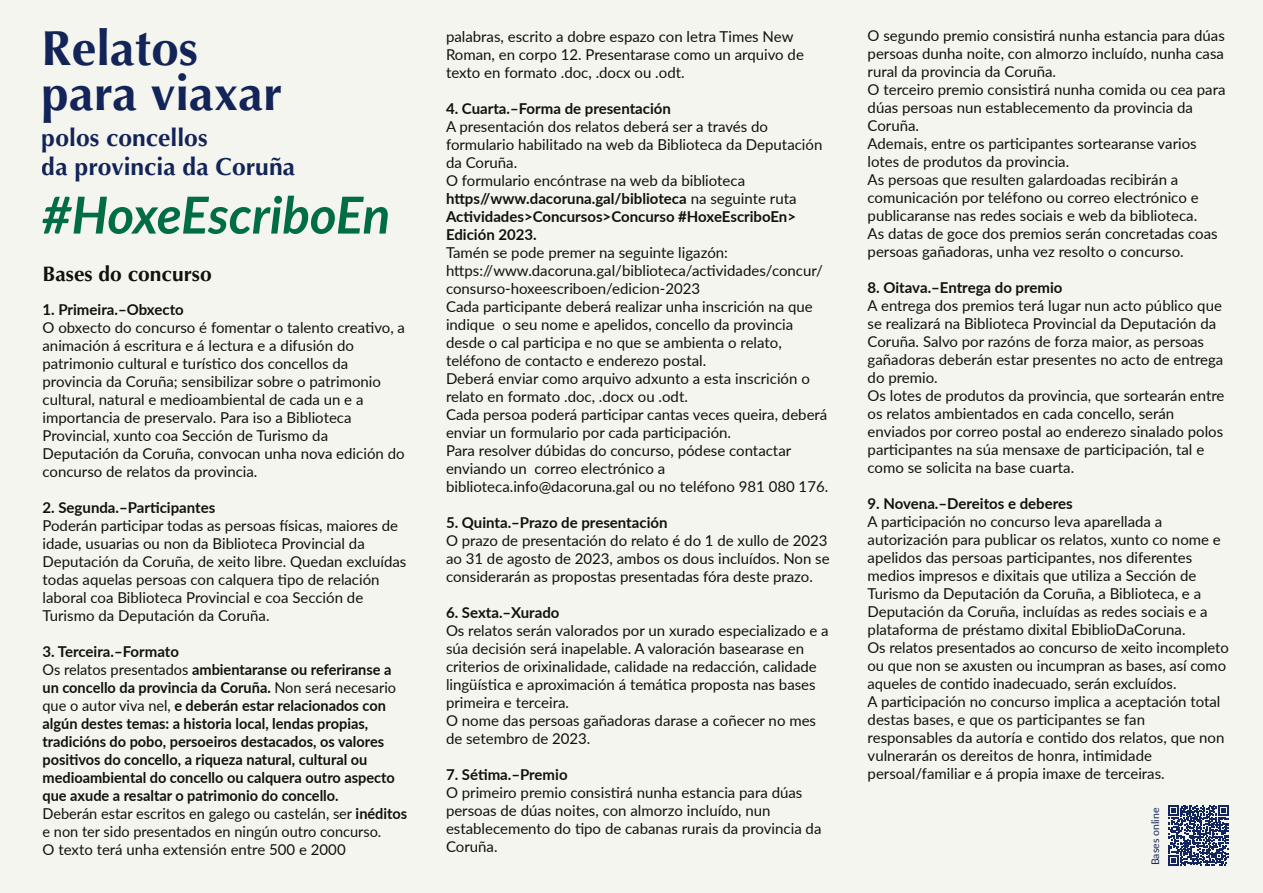
<style>
.page{position:relative;width:1263px;height:893px;background:#f5f5ef}
.page>*{position:absolute;margin:0;border:0;box-sizing:border-box;transform-origin:0 0}
.t1{font:italic 700 51px "Lato";letter-spacing:-.01em;color:#006d47}
.t2{font:700 49.35px/44.5px "Optima";color:#14265e}
.t3{font:700 24.6px/29.5px "Optima";color:#14265e}
.t4{font:700 21px "Optima";color:#12120d}
.t5{font:15px/18px "Lato";color:#12120d}
.t6{font:700 15px/18px "Lato";color:#12120d}
.t7{font:10.5px "Lato";color:#14265e}
.s1{font-weight:400}
.s2{font-weight:700}
</style>
<div class="page">
<svg style="left:1168px;top:806px;width:60px;height:59px"></svg>
<h2 class="t2" style="left:42px;top:27px;width:242px">Relatos para viaxar</h2>
<h3 class="t3" style="left:42px;top:123px;width:255px">polos concellos<br>da provincia da Coruña</h3>
<h1 class="t1" style="left:42px;top:178px;width:350px">#HoxeEscriboEn</h1>
<h3 class="t4" style="left:43px;top:262px;width:171px">Bases do concurso</h3>
<p class="t6" style="left:43px;top:300px;width:143px">1. Primeira.–Obxecto</p>
<p class="t5" style="left:43px;top:318px;width:364px">O obxecto do concurso é fomentar o talento creativo, a animación á escritura e á lectura e a difusión do patrimonio cultural e turístico dos concellos da provincia da Coruña; sensibilizar sobre o patrimonio cultural, natural e medioambiental de cada un e a importancia de preservalo. Para iso a Biblioteca Provincial, xunto coa Sección de Turismo da Deputación da Coruña, convocan unha nova edición do concurso de relatos da provincia.</p>
<p class="t6" style="left:43px;top:498px;width:174px">2. Segunda.–Participantes</p>
<p class="t5" style="left:43px;top:516px;width:365px">Poderán participar todas as persoas físicas, maiores de idade, usuarias ou non da Biblioteca Provincial da Deputación da Coruña, de xeito libre. Quedan excluídas todas aquelas persoas con calquera tipo de relación laboral coa Biblioteca Provincial e coa Sección de Turismo da Deputación da Coruña.</p>
<p class="t6" style="left:43px;top:642px;width:366px">3. Terceira.–Formato<br><span class="s1">Os relatos presentados</span> ambientaranse ou referiranse a un concello da provincia da Coruña. <span class="s1">Non será necesario que o autor viva nel,</span> e deberán estar relacionados con algún destes temas: a historia local, lendas propias, tradicións do pobo, persoeiros destacados, os valores positivos do concello, a riqueza natural, cultural ou medioambiental do concello ou calquera outro aspecto que axude a resaltar o patrimonio do concello.<br><span class="s1">Deberán estar escritos en galego ou castelán, ser</span> inéditos <span class="s1">e non ter sido presentados en ningún outro concurso.<br>O texto terá unha extensión entre 500 e 2000</span></p>
<p class="t5" style="left:446px;top:27px;width:359px">palabras, escrito a dobre espazo con letra Times New<br>Roman, en corpo 12. Presentarase como un arquivo de texto en formato .doc, .docx ou .odt.</p>
<p class="t6" style="left:446px;top:99px;width:226px">4. Cuarta.–Forma de presentación</p>
<p class="t5" style="left:446px;top:117px;width:378px">A presentación dos relatos deberá ser a través do formulario habilitado na web da Biblioteca da Deputación da Coruña.<br>O formulario encóntrase na web da biblioteca <span class="s2">https//www.dacoruna.gal/biblioteca</span> na seguinte ruta <span class="s2">Actividades&gt;Concursos&gt;Concurso #HoxeEscriboEn&gt; Edición 2023.</span></p>
<p class="t5" style="left:446px;top:243px;width:384px">Tamén se pode premer na seguinte ligazón: https://www.dacoruna.gal/biblioteca/actividades/concur/ consurso-hoxeescriboen/edicion-2023<br>Cada participante deberá realizar unha inscrición na que indique o seu nome e apelidos, concello da provincia desde o cal participa e no que se ambienta o relato, teléfono de contacto e enderezo postal.<br>Deberá enviar como arquivo adxunto a esta inscrición o relato en formato .doc, .docx ou .odt.<br>Cada persoa poderá participar cantas veces queira, deberá enviar un formulario por cada participación.<br>Para resolver dúbidas do concurso, pódese contactar enviando un correo electrónico a biblioteca.info@dacoruna.gal ou no teléfono 981 080 176.</p>
<p class="t6" style="left:446px;top:513px;width:223px">5. Quinta.–Prazo de presentación</p>
<p class="t5" style="left:446px;top:531px;width:385px">O prazo de presentación do relato é do 1 de xullo de 2023 ao 31 de agosto de 2023, ambos os dous incluídos. Non se considerarán as propostas presentadas fóra deste prazo.</p>
<p class="t6" style="left:446px;top:603px;width:115px">6. Sexta.–Xurado</p>
<p class="t5" style="left:446px;top:621px;width:384px">Os relatos serán valorados por un xurado especializado e a súa decisión será inapelable. A valoración basearase en criterios de orixinalidade, calidade na redacción, calidade lingüística e aproximación á temática proposta nas bases primeira e terceira.<br>O nome das persoas gañadoras darase a coñecer no mes de setembro de 2023.</p>
<p class="t6" style="left:446px;top:765px;width:123px">7. Sétima.–Premio</p>
<p class="t5" style="left:446px;top:783px;width:377px">O primeiro premio consistirá nunha estancia para dúas persoas de dúas noites, con almorzo incluído, nun establecemento do tipo de cabanas rurais da provincia da Coruña.</p>
<p class="t5" style="left:867px;top:26px;width:359px">O segundo premio consistirá nunha estancia para dúas persoas dunha noite, con almorzo incluído, nunha casa rural da provincia da Coruña.<br>O terceiro premio consistirá nunha comida ou cea para dúas persoas nun establecemento da provincia da Coruña.<br>Ademais, entre os participantes sortearanse varios lotes de produtos da provincia.<br>As persoas que resulten galardoadas recibirán a comunicación por teléfono ou correo electrónico e publicaranse nas redes sociais e web da biblioteca.<br>As datas de goce dos premios serán concretadas coas persoas gañadoras, unha vez resolto o concurso.</p>
<p class="t6" style="left:867px;top:278px;width:196px">8. Oitava.–Entrega do premio</p>
<p class="t5" style="left:867px;top:296px;width:358px">A entrega dos premios terá lugar nun acto público que se realizará na Biblioteca Provincial da Deputación da Coruña. Salvo por razóns de forza maior, as persoas gañadoras deberán estar presentes no acto de entrega do premio.<br>Os lotes de produtos da provincia, que sortearán entre os relatos ambientados en cada concello, serán enviados por correo postal ao enderezo sinalado polos participantes na súa mensaxe de participación, tal e como se solicita na base cuarta.</p>
<p class="t6" style="left:867px;top:494px;width:207px">9. Novena.–Dereitos e deberes</p>
<p class="t5" style="left:867px;top:512px;width:363px">A participación no concurso leva aparellada a autorización para publicar os relatos, xunto co nome e apelidos das persoas participantes, nos diferentes medios impresos e dixitais que utiliza a Sección de Turismo da Deputación da Coruña, a Biblioteca, e a Deputación da Coruña, incluídas as redes sociais e a plataforma de préstamo dixital EbiblioDaCoruna.<br>Os relatos presentados ao concurso de xeito incompleto ou que non se axusten ou incumpran as bases, así como aqueles de contido inadecuado, serán excluídos.<br>A participación no concurso implica a aceptación total destas bases, e que os participantes se fan responsables da autoría e contido dos relatos, que non vulnerarán os dereitos de honra, intimidade persoal/familiar e á propia imaxe de terceiras.</p>
<p class="t7" style="left:1148px;top:865px;width:59px;rotate:-90deg">Bases online</p>
</div>
